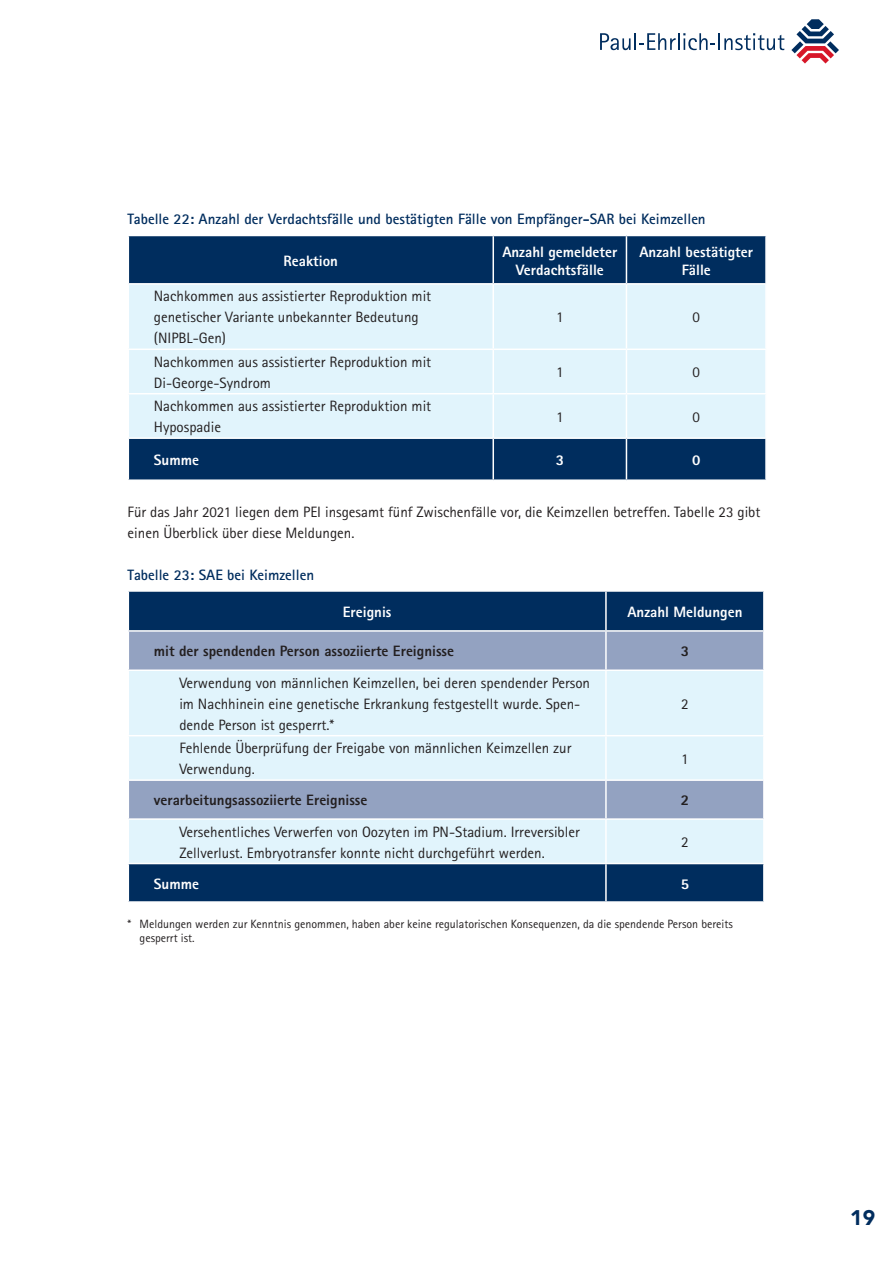
<style>
.page{position:relative;width:893px;height:1263px;background:#fff}
.page>*{position:absolute;margin:0;border:0;box-sizing:border-box;transform-origin:0 0}
.t1{font:900 21px "Avenir";color:#002d5e}
.t2{font:15px/21px "Rotis Sans Serif";color:#231f20}
.t3{font:700 15px "Rotis Sans Serif";color:#002d5e}
.t4{font:800 15px/18px "Rotis Sans Serif";color:#fff;text-align:center}
.t5{font:800 15px "Rotis Sans Serif";color:#231f20}
.t6{font:12px/13.5px "Rotis Sans Serif";color:#231f20}
</style>
<div class="page">
<svg style="left:791px;top:19px;width:48px;height:45px"></svg>
<svg style="left:600px;top:33px;width:184px;height:17px"></svg>
<div style="left:129px;top:236px;width:636px;height:243px;background:#002d5e"></div>
<div style="left:129px;top:285px;width:636px;height:152px;background:#e1f4fc"></div>
<hr style="left:492px;top:236px;width:2px;height:47px;background:#fff">
<hr style="left:626px;top:236px;width:1px;height:47px;background:#fff">
<hr style="left:128px;top:283px;width:365px;height:2px;background:#fff">
<hr style="left:493px;top:283px;width:133px;height:2px;background:#fff">
<hr style="left:492px;top:285px;width:2px;height:63px;background:#fff">
<hr style="left:626px;top:283px;width:141px;height:2px;background:#fff">
<hr style="left:626px;top:285px;width:1px;height:63px;background:#fff">
<hr style="left:128px;top:348px;width:365px;height:2px;background:#fff">
<hr style="left:493px;top:348px;width:133px;height:2px;background:#fff">
<hr style="left:492px;top:350px;width:2px;height:43px;background:#fff">
<hr style="left:626px;top:348px;width:141px;height:2px;background:#fff">
<hr style="left:626px;top:350px;width:1px;height:43px;background:#fff">
<hr style="left:128px;top:393px;width:365px;height:1px;background:#fff">
<hr style="left:493px;top:393px;width:133px;height:1px;background:#fff">
<hr style="left:492px;top:394px;width:2px;height:43px;background:#fff">
<hr style="left:626px;top:393px;width:141px;height:1px;background:#fff">
<hr style="left:626px;top:394px;width:1px;height:43px;background:#fff">
<hr style="left:128px;top:437px;width:365px;height:2px;background:#fff">
<hr style="left:493px;top:437px;width:133px;height:2px;background:#fff">
<hr style="left:492px;top:439px;width:2px;height:40px;background:#fff">
<hr style="left:626px;top:437px;width:141px;height:2px;background:#fff">
<hr style="left:626px;top:439px;width:1px;height:40px;background:#fff">
<div style="left:129px;top:592px;width:634px;height:309px;background:#002d5e"></div>
<div style="left:129px;top:632px;width:634px;height:37px;background:#93a2c1"></div>
<svg style="left:129px;top:671px;width:634px;height:192px;background:#d1e3f0"></svg>
<hr style="left:605px;top:592px;width:2px;height:38px;background:#fff">
<hr style="left:128px;top:630px;width:478px;height:2px;background:#fff">
<hr style="left:606px;top:630px;width:159px;height:2px;background:#fff">
<hr style="left:605px;top:632px;width:2px;height:37px;background:#fff">
<hr style="left:128px;top:669px;width:478px;height:2px;background:#fff">
<hr style="left:606px;top:669px;width:159px;height:2px;background:#fff">
<hr style="left:605px;top:671px;width:2px;height:64px;background:#fff">
<hr style="left:128px;top:735px;width:478px;height:1px;background:#fff">
<hr style="left:606px;top:735px;width:159px;height:1px;background:#fff">
<hr style="left:605px;top:736px;width:2px;height:43px;background:#fff">
<hr style="left:128px;top:779px;width:478px;height:2px;background:#fff">
<hr style="left:606px;top:779px;width:159px;height:2px;background:#fff">
<hr style="left:605px;top:781px;width:2px;height:37px;background:#fff">
<hr style="left:128px;top:818px;width:478px;height:2px;background:#fff">
<hr style="left:606px;top:818px;width:159px;height:2px;background:#fff">
<hr style="left:605px;top:820px;width:2px;height:43px;background:#fff">
<hr style="left:128px;top:863px;width:478px;height:1px;background:#fff">
<hr style="left:606px;top:863px;width:159px;height:1px;background:#fff">
<hr style="left:605px;top:864px;width:2px;height:37px;background:#fff">
<p class="t3" style="left:128px;top:210px;width:580px">Tabelle 22: Anzahl der Verdachtsfälle und bestätigten Fälle von Empfänger-SAR bei Keimzellen</p>
<p class="t4" style="left:284px;top:251px;width:56px">Reaktion</p>
<p class="t4" style="left:502px;top:242px;width:116px">Anzahl gemeldeter<br>Verdachtsfälle</p>
<p class="t4" style="left:639px;top:242px;width:115px">Anzahl bestätigter<br>Fälle</p>
<p class="t2" style="left:154px;top:286px;width:279px">Nachkommen aus assistierter Reproduktion mit genetischer Variante unbekannter Bedeutung (NIPBL-Gen)</p>
<p class="t2" style="left:556px;top:307px;width:9px">1</p>
<p class="t2" style="left:692px;top:307px;width:9px">0</p>
<p class="t2" style="left:154px;top:351px;width:279px">Nachkommen aus assistierter Reproduktion mit<br>Di-George-Syndrom</p>
<p class="t2" style="left:556px;top:362px;width:9px">1</p>
<p class="t2" style="left:692px;top:362px;width:9px">0</p>
<p class="t2" style="left:154px;top:395px;width:279px">Nachkommen aus assistierter Reproduktion mit<br>Hypospadie</p>
<p class="t2" style="left:556px;top:406px;width:9px">1</p>
<p class="t2" style="left:692px;top:406px;width:9px">0</p>
<p class="t4" style="left:154px;top:451px;width:47px">Summe</p>
<p class="t4" style="left:556px;top:451px;width:10px">3</p>
<p class="t4" style="left:692px;top:451px;width:10px">0</p>
<p class="t2" style="left:128px;top:501px;width:634px">Für das Jahr 2021 liegen dem PEI insgesamt fünf Zwischenfälle vor, die Keimzellen betreffen. Tabelle 23 gibt einen Überblick über diese Meldungen.</p>
<p class="t3" style="left:128px;top:565px;width:188px">Tabelle 23: SAE bei Keimzellen</p>
<p class="t4" style="left:343px;top:602px;width:50px">Ereignis</p>
<p class="t4" style="left:627px;top:602px;width:117px">Anzahl Meldungen</p>
<p class="t5" style="left:154px;top:642px;width:302px">mit der spendenden Person assoziierte Ereignisse</p>
<p class="t5" style="left:681px;top:642px;width:10px">3</p>
<p class="t2" style="left:179px;top:672px;width:412px">Verwendung von männlichen Keimzellen, bei deren spendender Person im Nachhinein eine genetische Erkrankung festgestellt wurde. Spen&shy;dende Person ist gesperrt.*</p>
<p class="t2" style="left:681px;top:693px;width:9px">2</p>
<p class="t2" style="left:179px;top:737px;width:394px">Fehlende Überprüfung der Freigabe von männlichen Keimzellen zur<br>Verwendung.</p>
<p class="t2" style="left:681px;top:748px;width:9px">1</p>
<p class="t5" style="left:154px;top:791px;width:215px">verarbeitungsassoziierte Ereignisse</p>
<p class="t5" style="left:681px;top:791px;width:10px">2</p>
<p class="t2" style="left:179px;top:821px;width:402px">Versehentliches Verwerfen von Oozyten im PN-Stadium. Irreversibler<br>Zellverlust. Embryotransfer konnte nicht durchgeführt werden.</p>
<p class="t2" style="left:681px;top:831px;width:9px">2</p>
<p class="t4" style="left:154px;top:874px;width:47px">Summe</p>
<p class="t4" style="left:681px;top:874px;width:10px">5</p>
<p class="t6" style="left:140px;top:917px;width:595px;text-indent:-12px">* Meldungen werden zur Kenntnis genommen, haben aber keine regulatorischen Konsequenzen, da die spendende Person bereits gesperrt ist.</p>
<h1 class="t1" style="left:850px;top:1205px;width:26px">19</h1>
</div>
